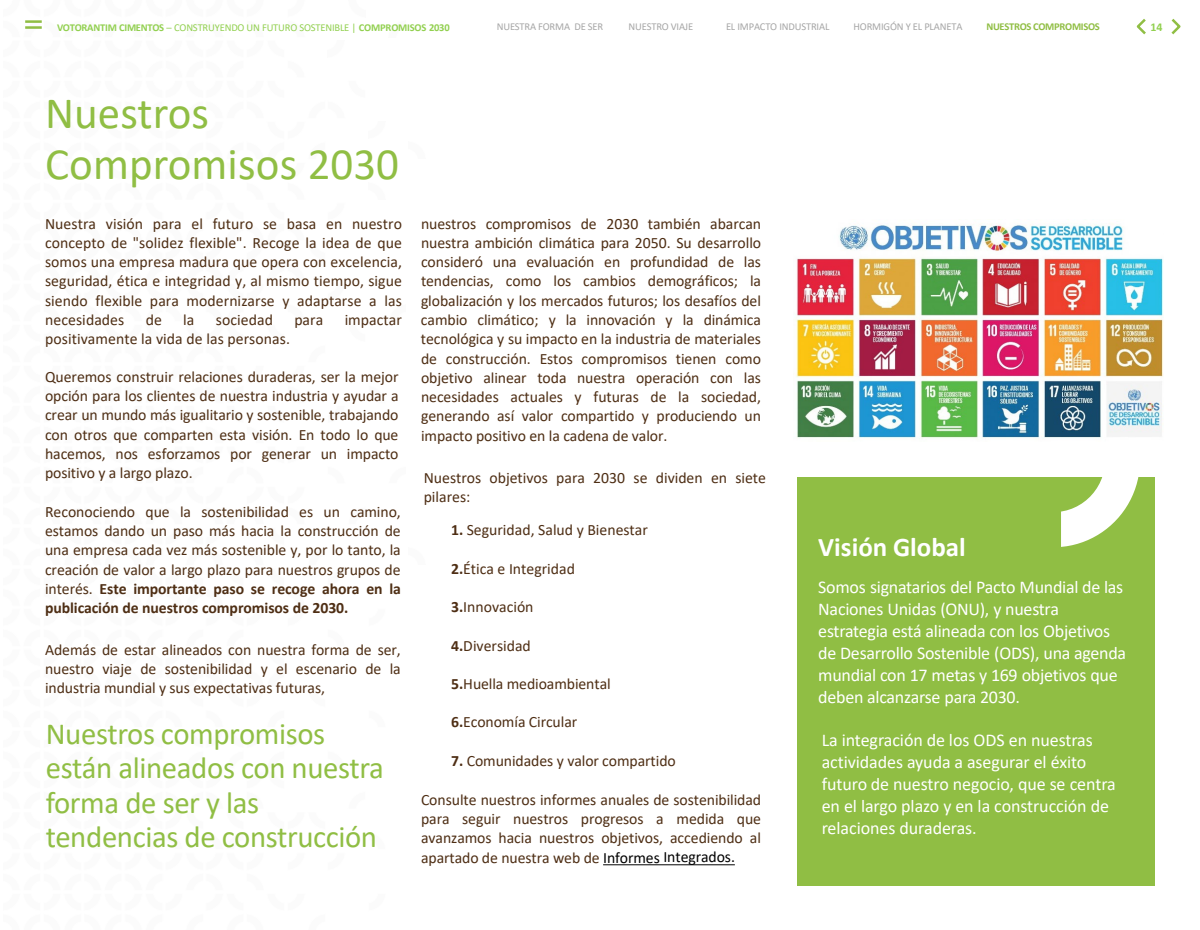
<style>
.page{position:relative;width:1200px;height:930px;background:#fff}
.page>*{position:absolute;margin:0;border:0;box-sizing:border-box;transform-origin:0 0}
.t1{font:45px/51px "Calibri";color:#90be44}
.t2{font:30.75px/34.5px "Calibri";letter-spacing:-.015em;color:#90be44}
.t3{font:700 27px "Calibri";color:#fff}
.t4{font:18px/22px "Calibri";letter-spacing:-.015em;color:#fff}
.t5{font:15.75px/19.4px "Calibri";letter-spacing:-.005em;color:#4e2e14;text-align:justify}
.t6{font:700 12px "Calibri";color:#92d050}
.t7{font:10.5px "Calibri";letter-spacing:-.015em;color:#a6a6a6}
.t8{font:700 10.5px "Calibri";letter-spacing:-.02em;color:#92d050}
.t9{font:700 10.5px "Calibri";letter-spacing:-.025em;color:#90be44}
.s1{font-weight:400}
.s2{font-weight:700}
.s3{color:#000}
</style>
<div class="page">
<div style="left:797px;top:477px;width:358px;height:408px;background:#90be44"></div>
<svg style="left:603px;top:864px;width:132px;height:1px"></svg>
<svg style="left:1061px;top:477px;width:78px;height:70px"></svg>
<hr style="left:25px;top:20px;width:17px;height:3px;background:#90be44">
<hr style="left:25px;top:26px;width:17px;height:3px;background:#90be44">
<svg style="left:1171px;top:18px;width:10px;height:17px"></svg>
<svg style="left:1136px;top:19px;width:10px;height:16px"></svg>
<img style="left:795px;top:224px;width:368px;height:215px">
<p class="t8" style="left:57px;top:20px;width:394px">VOTORANTIM CIMENTOS <span class="s1">– CONSTRUYENDO UN FUTURO SOSTENIBLE |</span> COMPROMISOS 2030</p>
<p class="t7" style="left:497px;top:19px;width:108px">NUESTRA FORMA DE SER</p>
<p class="t7" style="left:629px;top:19px;width:66px">NUESTRO VIAJE</p>
<p class="t7" style="left:726px;top:19px;width:105px">EL IMPACTO INDUSTRIAL</p>
<p class="t7" style="left:854px;top:19px;width:110px">HORMIGÓN Y EL PLANETA</p>
<p class="t9" style="left:986px;top:19px;width:115px">NUESTROS COMPROMISOS</p>
<p class="t6" style="left:1151px;top:18px;width:14px">14</p>
<p class="t1" style="left:45px;top:86px;width:356px">Nuestros<br>Compromisos 2030</p>
<p class="t5" style="left:45px;top:213px;width:358px">Nuestra visión para el futuro se basa en nuestro concepto de "solidez flexible". Recoge la idea de que somos una empresa madura que opera con excelencia, seguridad, ética e integridad y, al mismo tiempo, sigue siendo flexible para modernizarse y adaptarse a las necesidades</p>
<p class="t5" style="left:146px;top:310px;width:18px">de</p>
<p class="t5" style="left:183px;top:310px;width:13px">la</p>
<p class="t5" style="left:216px;top:310px;width:59px">sociedad</p>
<p class="t5" style="left:294px;top:310px;width:30px">para</p>
<p class="t5" style="left:345px;top:310px;width:59px">impactar</p>
<p class="t5" style="left:45px;top:329px;width:247px">positivamente la vida de las personas.</p>
<p class="t5" style="left:45px;top:366px;width:355px">Queremos construir relaciones duraderas, ser la mejor opción para los clientes de nuestra industria y ayudar a crear un mundo más igualitario y sostenible, trabajando con otros que comparten esta visión. En todo lo que hacemos, nos esforzamos por generar un impacto positivo y a largo plazo.</p>
<p class="t5" style="left:45px;top:501px;width:357px">Reconociendo que la sostenibilidad es un camino, estamos dando un paso más hacia la construcción de una empresa cada vez más sostenible y, por lo tanto, la creación de valor a largo plazo para nuestros grupos de interés. <span class="s2">Este importante paso se recoge ahora en la publicación de nuestros compromisos de 2030.</span></p>
<p class="t5" style="left:45px;top:639px;width:357px">Además de estar alineados con nuestra forma de ser, nuestro viaje de sostenibilidad y el escenario de la industria mundial y sus expectativas futuras,</p>
<p class="t2" style="left:46px;top:715px;width:340px">Nuestros compromisos están alineados con nuestra forma de ser y las tendencias de construcción</p>
<p class="t5" style="left:421px;top:213px;width:342px">nuestros compromisos de 2030 también abarcan nuestra ambición climática para 2050. Su desarrollo consideró una evaluación en profundidad de las tendencias, como los cambios demográficos; la globalización y los mercados futuros; los desafíos del cambio climático; y la innovación y la dinámica tecnológica y su impacto en la industria de materiales de construcción. Estos compromisos tienen como objetivo alinear toda nuestra operación con las necesidades actuales y futuras de la sociedad, generando así valor compartido y produciendo un impacto positivo en la cadena de valor.</p>
<p class="t5" style="left:424px;top:468px;width:344px;line-height:18.9px">Nuestros objetivos para 2030 se dividen en siete pilares:</p>
<p class="t5" style="left:451px;top:520px;width:198px"><span class="s2">1.</span> Seguridad, Salud y Bienestar</p>
<p class="t5" style="left:451px;top:558px;width:125px"><span class="s2">2.</span>Ética e Integridad</p>
<p class="t5" style="left:451px;top:597px;width:84px"><span class="s2">3.</span>Innovación</p>
<p class="t5" style="left:451px;top:635px;width:81px"><span class="s2">4.</span>Diversidad</p>
<p class="t5" style="left:451px;top:674px;width:161px"><span class="s2">5.</span>Huella medioambiental</p>
<p class="t5" style="left:451px;top:712px;width:128px"><span class="s2">6.</span>Economía Circular</p>
<p class="t5" style="left:451px;top:750px;width:226px"><span class="s2">7.</span> Comunidades y valor compartido</p>
<p class="t5" style="left:421px;top:789px;width:342px">Consulte nuestros informes anuales de sostenibilidad para seguir nuestros progresos a medida que avanzamos hacia nuestros objetivos, accediendo al apartado de nuestra web de <span class="s3">Informes Integrados.</span></p>
<p class="t3" style="left:818px;top:528px;width:149px">Visión Global</p>
<p class="t4" style="left:818px;top:575px;width:309px">Somos signatarios del Pacto Mundial de las Naciones Unidas (ONU), y nuestra estrategia está alineada con los Objetivos de Desarrollo Sostenible (ODS), una agenda mundial con 17 metas y 169 objetivos que deben alcanzarse para 2030.</p>
<p class="t4" style="left:822px;top:729px;width:296px">La integración de los ODS en nuestras actividades ayuda a asegurar el éxito futuro de nuestro negocio, que se centra en el largo plazo y en la construcción de relaciones duraderas.</p>
</div>
